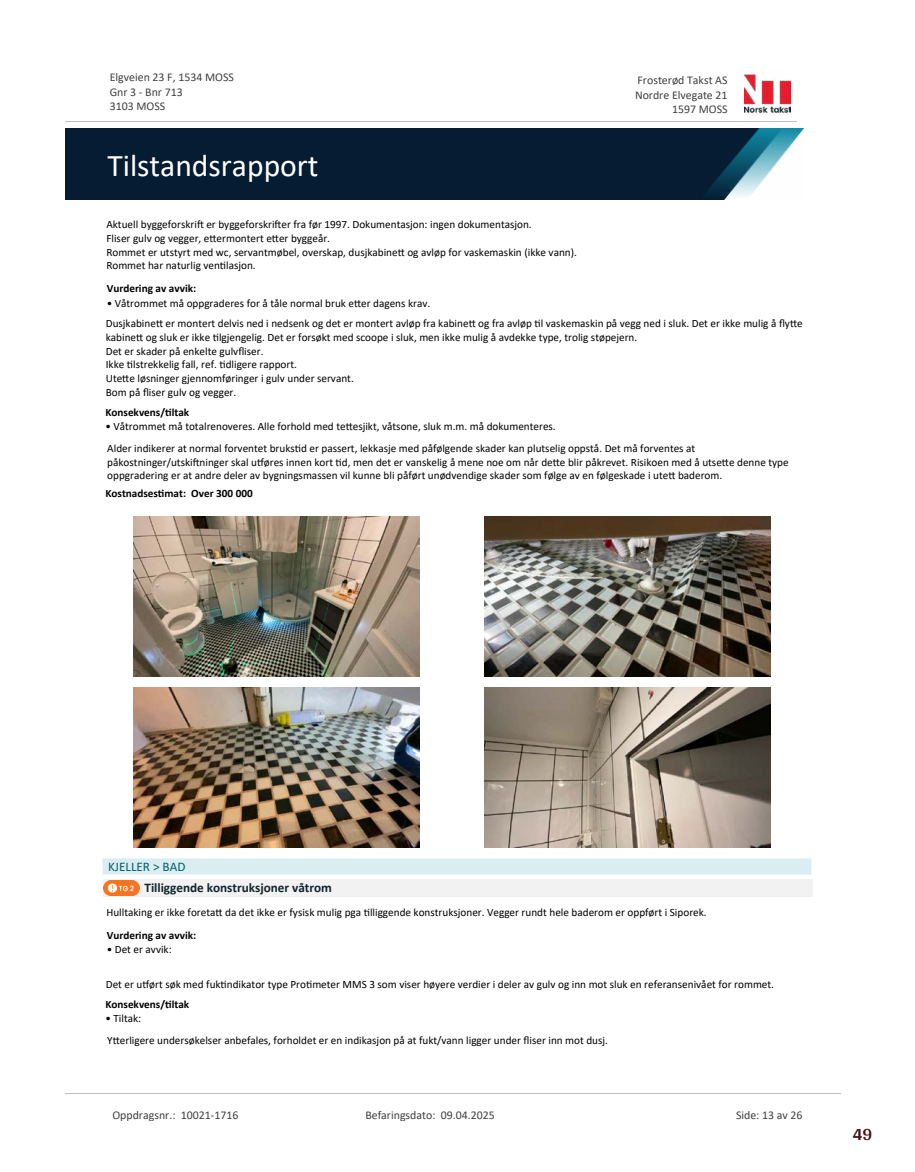
<style>
.page{position:relative;width:915px;height:1172px;background:#fff}
.page>*{position:absolute;margin:0;border:0;box-sizing:border-box;transform-origin:0 0}
.t1{font:31.65px "Calibri";color:#fff}
.t2{font:700 18px "Arya";color:#481317}
.t3{font:700 13.2px "Calibri";color:#0f252c}
.t4{font:13.2px "Calibri";color:#065c69}
.t5{font:11.85px/14.5px "Calibri";color:#404040}
.t6{font:11.25px/13.6px "Calibri";color:#000}
.t7{font:700 11.25px "Calibri";color:#000}
</style>
<div class="page">
<img style="left:133px;top:517px;width:286px;height:160px">
<img style="left:484px;top:517px;width:285px;height:160px">
<img style="left:133px;top:688px;width:286px;height:160px">
<img style="left:484px;top:688px;width:285px;height:160px">
<div style="left:104px;top:879px;width:708px;height:17px;background:#f2f2f2"></div>
<svg style="left:107px;top:895px;width:29px;height:1px"></svg>
<img style="left:104px;top:880px;width:35px;height:15px">
<div style="left:103px;top:858px;width:708px;height:16px;background:#daeef2"></div>
<hr style="left:103px;top:858px;width:708px;height:1px;background:#eaf5f7">
<hr style="left:103px;top:874px;width:708px;height:1px;background:#eaf5f7">
<img style="left:744px;top:74px;width:46px;height:40px">
<hr style="left:65px;top:121px;width:731px;height:1px;background:#c0c0c0">
<img style="left:65px;top:129px;width:738px;height:71px">
<hr style="left:65px;top:1093px;width:775px;height:1px;background:#c0c0c0">
<p class="t5" style="left:110px;top:70px;width:126px">Elgveien 23 F, 1534 MOSS<br>Gnr 3 - Bnr 713<br>3103 MOSS</p>
<p class="t5" style="left:637px;top:73px;width:91px">Frosterød Takst AS</p>
<p class="t5" style="left:634px;top:87px;width:94px">Nordre Elvegate 21</p>
<p class="t5" style="left:671px;top:102px;width:57px">1597 MOSS</p>
<h1 class="t1" style="left:107px;top:143px;width:213px">Tilstandsrapport</h1>
<p class="t6" style="left:106px;top:217px;width:472px">Aktuell byggeforskri昀琀 er byggeforskri昀琀er fra før 1997. Dokumentasjon: ingen dokumentasjon.<br>Fliser gulv og vegger, e琀琀ermontert e琀琀er byggeår.<br>Rommet er utstyrt med wc, servantmøbel, overskap, dusjkabine琀琀 og avløp for vaskemaskin (ikke vann).<br>Rommet har naturlig ven琀椀lasjon.</p>
<p class="t7" style="left:107px;top:280px;width:91px">Vurdering av avvik:</p>
<p class="t6" style="left:106px;top:292px;width:698px;line-height:20.7px">• Våtrommet må oppgraderes for å tåle normal bruk e琀琀er dagens krav.<br>Dusjkabine琀琀 er montert delvis ned i nedsenk og det er montert avløp fra kabine琀琀 og fra avløp 琀椀l vaskemaskin på vegg ned i sluk. Det er ikke mulig å 昀氀y琀琀e</p>
<p class="t6" style="left:106px;top:330px;width:533px">kabine琀琀 og sluk er ikke 琀椀lgjengelig. Det er forsøkt med scoope i sluk, men ikke mulig å avdekke type, trolig støpejern.<br>Det er skader på enkelte gulv昀氀iser.<br>Ikke 琀椀lstrekkelig fall, ref. 琀椀dligere rapport.<br>Ute琀琀e løsninger gjennomføringer i gulv under servant.<br>Bom på 昀氀iser gulv og vegger.</p>
<p class="t7" style="left:105px;top:404px;width:85px">Konsekvens/琀椀ltak</p>
<p class="t6" style="left:105px;top:415px;width:591px;line-height:21.8px">• Våtrommet må totalrenoveres. Alle forhold med te琀琀esjikt, våtsone, sluk m.m. må dokumenteres.<br>Alder indikerer at normal forventet bruks琀椀d er passert, lekkasje med påfølgende skader kan plutselig oppstå. Det må forventes at</p>
<p class="t6" style="left:107px;top:455px;width:682px">påkostninger/utski昀琀ninger skal u琀昀øres innen kort 琀椀d, men det er vanskelig å mene noe om når de琀琀e blir påkrevet. Risikoen med å utse琀琀e denne type oppgradering er at andre deler av bygningsmassen vil kunne bli påført unødvendige skader som følge av en følgeskade i ute琀琀 baderom.</p>
<p class="t7" style="left:105px;top:485px;width:149px">Kostnadses琀椀mat: Over 300 000</p>
<p class="t4" style="left:108px;top:857px;width:79px">KJELLER &gt; BAD</p>
<p class="t3" style="left:144px;top:878px;width:189px">Tilliggende konstruksjoner våtrom</p>
<p class="t6" style="left:106px;top:905px;width:601px">Hulltaking er ikke foreta琀琀 da det ikke er fysisk mulig pga 琀椀lliggende konstruksjoner. Vegger rundt hele baderom er oppført i Siporek.</p>
<p class="t7" style="left:107px;top:927px;width:91px">Vurdering av avvik:</p>
<p class="t6" style="left:107px;top:942px;width:66px">• Det er avvik:</p>
<p class="t6" style="left:106px;top:977px;width:669px">Det er u琀昀ørt søk med fuk琀椀ndikator type Pro琀椀meter MMS 3 som viser høyere verdier i deler av gulv og inn mot sluk en referansenivået for rommet.</p>
<p class="t7" style="left:105px;top:996px;width:85px">Konsekvens/琀椀ltak</p>
<p class="t6" style="left:105px;top:1007px;width:504px;line-height:21.8px">• Tiltak:<br>Y琀琀erligere undersøkelser anbefales, forholdet er en indikasjon på at fukt/vann ligger under 昀氀iser inn mot dusj.</p>
<p class="t5" style="left:112px;top:1107px;width:127px">Oppdragsnr.: 10021-1716</p>
<p class="t5" style="left:365px;top:1107px;width:131px">Befaringsdato: 09.04.2025</p>
<p class="t5" style="left:735px;top:1107px;width:68px">Side: 13 av 26</p>
<h2 class="t2" style="left:852px;top:1123px;width:21px">49</h2>
</div>
